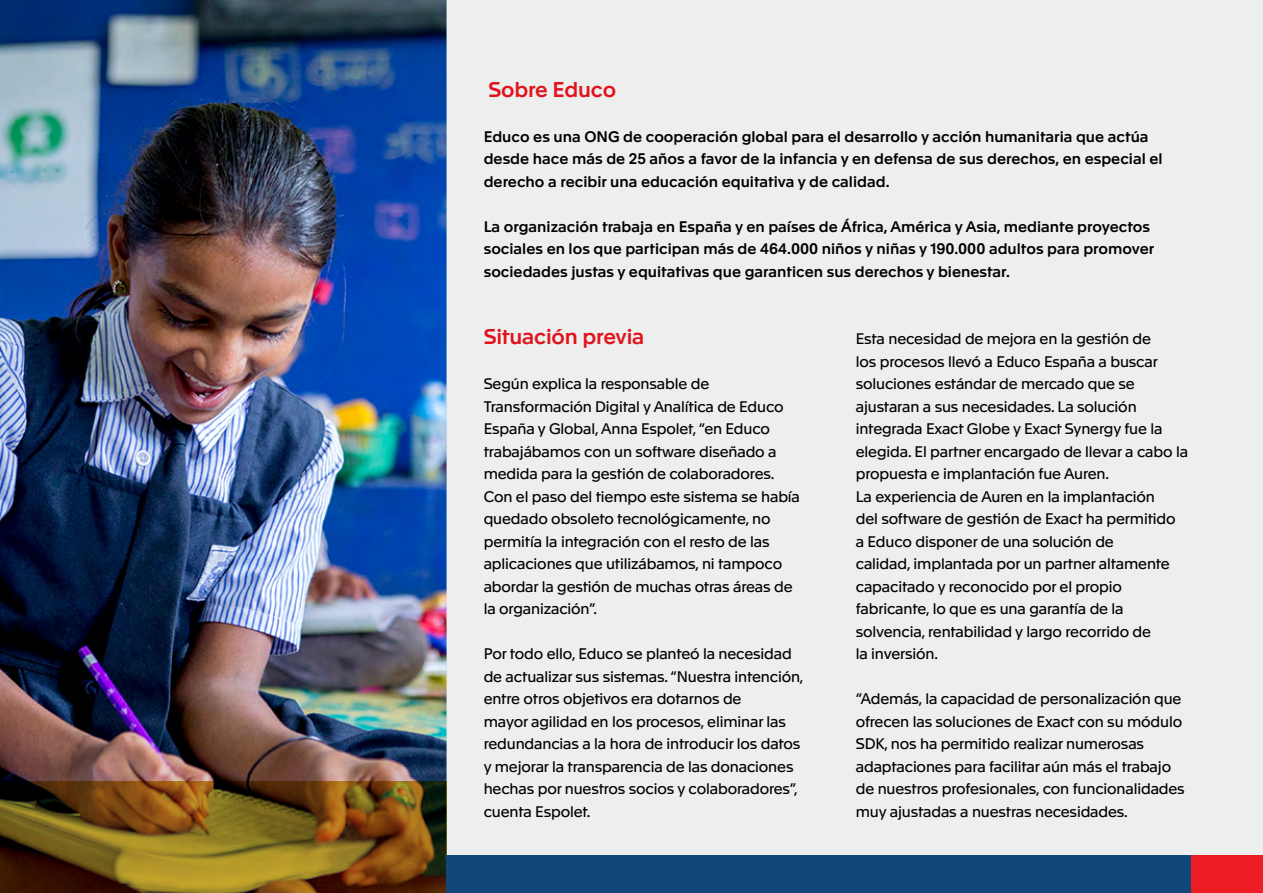
<style>
.page{position:relative;width:1263px;height:893px;background:#fff}
.page>*{position:absolute;margin:0;border:0;box-sizing:border-box;transform-origin:0 0}
.t1{font:500 21px "Apax";letter-spacing:-.01em;color:#e1141d}
.t2{font:15px/22.5px "Apax";letter-spacing:-.01em;color:#000}
.t3{font:500 15px/22.5px "Apax";color:#000}
</style>
<div class="page">
<img style="left:0;top:0;width:446px;height:781px">
<div style="left:446px;top:0;width:817px;height:893px;background:#edefef"></div>
<div style="left:1191px;top:856px;width:72px;height:37px;background:#ed1d24"></div>
<svg style="left:0;top:781px;width:446px;height:112px;background:#735216"></svg>
<div style="left:446px;top:856px;width:745px;height:37px;background:#124779"></div>
<h1 class="t1" style="left:488px;top:74px;width:129px">Sobre Educo</h1>
<p class="t3" style="left:484px;top:124px;width:680px">Educo es una ONG de cooperación global para el desarrollo y acción humanitaria que actúa desde hace más de 25 años a favor de la infancia y en defensa de sus derechos, en especial el derecho a recibir una educación equitativa y de calidad.</p>
<p class="t3" style="left:484px;top:214px;width:672px">La organización trabaja en España y en países de África, América y Asia, mediante proyectos sociales en los que participan más de 464.000 niños y niñas y 190.000 adultos para promover sociedades justas y equitativas que garanticen sus derechos y bienestar.</p>
<h1 class="t1" style="left:484px;top:322px;width:162px">Situación previa</h1>
<p class="t2" style="left:484px;top:372px;width:318px">Según explica la responsable de Transformación Digital y Analítica de Educo España y Global, Anna Espolet, “en Educo trabajábamos con un software diseñado a medida para la gestión de colaboradores.<br>Con el paso del tiempo este sistema se había quedado obsoleto tecnológicamente, no permitía la integración con el resto de las aplicaciones que utilizábamos, ni tampoco abordar la gestión de muchas otras áreas de la organización”.</p>
<p class="t2" style="left:484px;top:642px;width:321px">Por todo ello, Educo se planteó la necesidad de actualizar sus sistemas. “Nuestra intención, entre otros objetivos era dotarnos de<br>mayor agilidad en los procesos, eliminar las redundancias a la hora de introducir los datos y mejorar la transparencia de las donaciones hechas por nuestros socios y colaboradores”, cuenta Espolet.</p>
<p class="t2" style="left:856px;top:327px;width:334px">Esta necesidad de mejora en la gestión de<br>los procesos llevó a Educo España a buscar soluciones estándar de mercado que se ajustaran a sus necesidades. La solución integrada Exact Globe y Exact Synergy fue la elegida. El partner encargado de llevar a cabo la propuesta e implantación fue Auren.<br>La experiencia de Auren en la implantación<br>del software de gestión de Exact ha permitido<br>a Educo disponer de una solución de<br>calidad, implantada por un partner altamente capacitado y reconocido por el propio fabricante, lo que es una garantía de la solvencia, rentabilidad y largo recorrido de<br>la inversión.</p>
<p class="t2" style="left:856px;top:687px;width:330px">“Además, la capacidad de personalización que ofrecen las soluciones de Exact con su módulo SDK, nos ha permitido realizar numerosas adaptaciones para facilitar aún más el trabajo de nuestros profesionales, con funcionalidades muy ajustadas a nuestras necesidades.</p>
</div>
